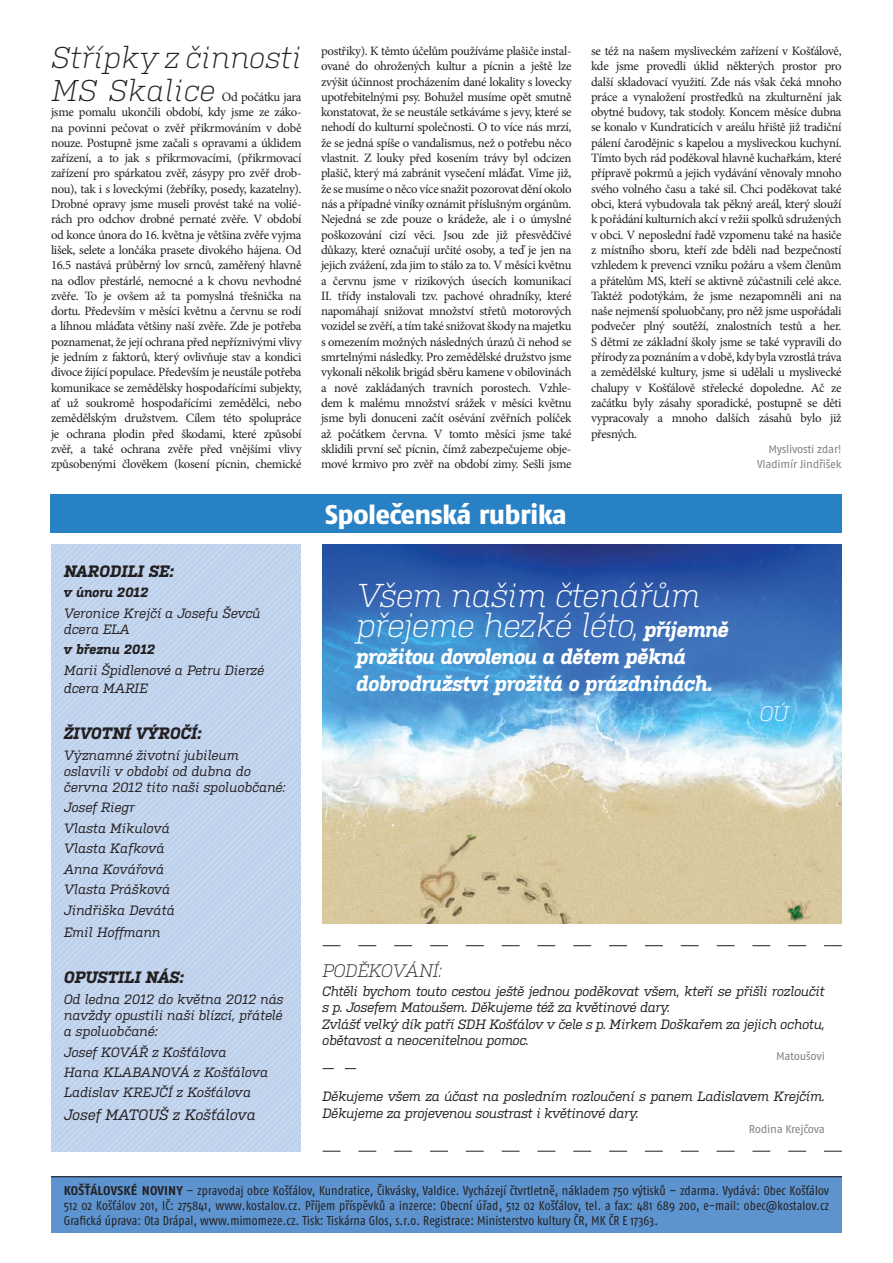
<style>
.page{position:relative;width:893px;height:1263px;background:#fff}
.page>*{position:absolute;margin:0;border:0;box-sizing:border-box;transform-origin:0 0}
.t1{font:italic 300 33px/30px "Kulturista";letter-spacing:-.025em;color:#fff}
.t2{font:italic 300 30px/33px "Kulturista";color:#231f20}
.t3{font:800 27px "Fago CS";letter-spacing:-.025em;color:#fff}
.t4{font:italic 700 21px/27px "Kulturista";letter-spacing:-.025em;color:#fff}
.t5{font:italic 300 21px "Kulturista";color:#fff}
.t6{font:italic 300 18px "Kulturista";letter-spacing:-.025em;color:#231f20}
.t7{font:italic 700 16.5px "Kulturista";letter-spacing:-.01em;color:#231f20}
.t8{font:italic 15px "Kulturista";letter-spacing:-.01em;color:#231f20}
.t9{font:italic 13.5px/16.2px "Kulturista";letter-spacing:-.025em;color:#231f20}
.t10{font:italic 700 13.5px "Kulturista";letter-spacing:-.01em;color:#231f20}
.t11{font:12.75px/15.3px "Minion Pro";letter-spacing:-.025em;color:#231f20;text-align:justify}
.t12{font:condensed 12.75px/15px "Fago CS";letter-spacing:.01em;color:#231f20;text-align:justify}
.t13{font:11.25px/15px "Fago CS";letter-spacing:-.025em;color:#808285;text-align:right}
.s1{font-weight:700;font-size:21px}
.s2{font-weight:700;font-stretch:normal}
</style>
<div class="page">
<svg style="left:51px;top:544px;width:250px;height:607px;background:#c1d3ed"></svg>
<div style="left:50px;top:494px;width:792px;height:39px;background:#2881c4"></div>
<div style="left:51px;top:1176px;width:791px;height:57px;background:#5d93ce"></div>
<hr style="left:51px;top:1176px;width:791px;height:1px;background:#231f20">
<svg style="left:323px;top:1068px;width:33px;height:1px"></svg>
<svg style="left:323px;top:1151px;width:519px;height:1px"></svg>
<svg style="left:323px;top:945px;width:519px;height:1px"></svg>
<img style="left:323px;top:544px;width:519px;height:380px">
<h2 class="t2" style="left:51px;top:43px;width:252px">Střípky z činnosti<br>MS Skalice</h2>
<p class="t11" style="left:51px;top:90px;width:252px;text-indent:171px">Od počátku jara jsme pomalu ukončili období, kdy jsme ze záko&shy;na povinni pečovat o zvěř přikrmováním v době nouze. Postupně jsme začali s opravami a úklidem zařízení, a to jak s přikrmovacími, (přikrmovací zařízení pro spárkatou zvěř, zásypy pro zvěř drob&shy;nou), tak i s loveckými (žebříky, posedy, kazatelny).<br>Drobné opravy jsme museli provést také na volié&shy;rách pro odchov drobné pernaté zvěře. V období od konce února do 16. května je většina zvěře vyjma lišek, selete a lončáka prasete divokého hájena. Od 16.5 nastává průběrný lov srnců, zaměřený hlavně na odlov přestárlé, nemocné a k chovu nevhodné zvěře. To je ovšem až ta pomyslná třešnička na dortu. Především v měsíci květnu a červnu se rodí a líhnou mláďata většiny naší zvěře. Zde je potřeba poznamenat, že její ochrana před nepříznivými vlivy je jedním z faktorů, který ovlivňuje stav a kondici divoce žijící populace. Především je neustále potřeba komunikace se zemědělsky hospodařícími subjekty, ať už soukromě hospodařícími zemědělci, nebo zemědělským družstvem. Cílem této spolupráce je ochrana plodin před škodami, které způsobí zvěř, a také ochrana zvěře před vnějšími vlivy způsobenými člověkem (kosení pícnin, chemické</p>
<p class="t7" style="left:64px;top:563px;width:112px">NARODILI SE:</p>
<p class="t10" style="left:64px;top:586px;width:86px">v únoru 2012</p>
<p class="t9" style="left:64px;top:606px;width:198px">Veronice Krejčí a Josefu Ševců dcera ELA</p>
<p class="t10" style="left:64px;top:643px;width:93px">v březnu 2012</p>
<p class="t9" style="left:64px;top:662px;width:202px;line-height:18px">Marii Špidlenové a Petru Dierzé dcera MARIE</p>
<p class="t7" style="left:64px;top:725px;width:140px">ŽIVOTNÍ VÝROČÍ:</p>
<p class="t9" style="left:64px;top:747px;width:223px">Významné životní jubileum oslavili v období od dubna do června 2012 tito naši spoluobčané:</p>
<p class="t9" style="left:64px;top:798px;width:113px;line-height:20.4px">Josef Riegr<br>Vlasta Mikulová<br>Vlasta Kafková<br>Anna Kovářová<br>Vlasta Prášková<br>Jindřiška Devátá</p>
<p class="t9" style="left:64px;top:925px;width:98px">Emil Hoffmann</p>
<p class="t7" style="left:64px;top:969px;width:122px">OPUSTILI NÁS:</p>
<p class="t9" style="left:64px;top:992px;width:221px;text-align:justify">Od ledna 2012 do května 2012 nás navždy opustili naši blízcí, přátelé a spoluobčané:</p>
<p class="t9" style="left:64px;top:1042px;width:206px;line-height:20.4px">Josef KOVÁŘ z Košťálova<br>Hana KLABANOVÁ z Košťálova<br>Ladislav KREJČÍ z Košťálova</p>
<p class="t8" style="left:64px;top:1107px;width:193px">Josef MATOUŠ z Košťálova</p>
<p class="t11" style="left:321px;top:44px;width:252px">postřiky). K těmto účelům používáme plašiče instal&shy;ované do ohrožených kultur a pícnin a ještě lze zvýšit účinnost procházením dané lokality s lovecky upotřebitelnými psy. Bohužel musíme opět smutně konstatovat, že se neustále setkáváme s jevy, které se nehodí do kulturní společnosti. O to více nás mrzí, že se jedná spíše o vandalismus, než o potřebu něco vlastnit. Z louky před kosením trávy byl odcizen plašič, který má zabránit vysečení mláďat. Víme již, že se musíme o něco více snažit pozorovat dění okolo nás a případné viníky oznámit příslušným orgánům.<br>Nejedná se zde pouze o krádeže, ale i o úmyslné poškozování cizí věci. Jsou zde již přesvědčivé důkazy, které označují určité osoby, a teď je jen na jejich zvážení, zda jim to stálo za to. V měsíci květnu a červnu jsme v rizikových úsecích komunikací II. třídy instalovali tzv. pachové ohradníky, které napomáhají snižovat množství střetů motorových vozidel se zvěří, a tím také snižovat škody na majetku s omezením možných následných úrazů či nehod se smrtelnými následky. Pro zemědělské družstvo jsme vykonali několik brigád sběru kamene v obilovinách a nově zakládaných travních porostech. Vzhle&shy;dem k malému množství srážek v měsíci květnu jsme byli donuceni začít osévání zvěřních políček až počátkem června. V tomto měsíci jsme také sklidili první seč pícnin, čímž zabezpečujeme obje&shy;mové krmivo pro zvěř na období zimy. Sešli jsme</p>
<p class="t11" style="left:591px;top:44px;width:252px">se též na našem mysliveckém zařízení v Košťálově, kde jsme provedli úklid některých prostor pro další skladovací využití. Zde nás však čeká mnoho práce a vynaložení prostředků na zkulturnění jak obytné budovy, tak stodoly. Koncem měsíce dubna se konalo v Kundraticích v areálu hřiště již tradiční pálení čarodějnic s kapelou a mysliveckou kuchyní.<br>Tímto bych rád poděkoval hlavně kuchařkám, které přípravě pokrmů a jejich vydávání věnovaly mnoho svého volného času a také sil. Chci poděkovat také obci, která vybudovala tak pěkný areál, který slouží k pořádání kulturních akcí v režii spolků sdružených v obci. V neposlední řadě vzpomenu také na hasiče z místního sboru, kteří zde bděli nad bezpečností vzhledem k prevenci vzniku požáru a všem členům a přátelům MS, kteří se aktivně zúčastnili celé akce.<br>Taktéž podotýkám, že jsme nezapomněli ani na naše nejmenší spoluobčany, pro něž jsme uspořádali podvečer plný soutěží, znalostních testů a her.<br>S dětmi ze základní školy jsme se také vypravili do přírody za poznáním a v době, kdy byla vzrostlá tráva a zemědělské kultury, jsme si udělali u myslivecké chalupy v Košťálově střelecké dopoledne. Ač ze začátku byly zásahy sporadické, postupně se děti vypracovaly a mnoho dalších zásahů bylo již přesných.</p>
<p class="t13" style="left:757px;top:442px;width:86px">Myslivosti zdar!<br>Vladimír Jindřišek</p>
<h3 class="t3" style="left:325px;top:504px;width:243px">Společenská rubrika</h3>
<h1 class="t1" style="left:356px;top:582px;width:374px">Všem našim čtenářům přejeme hezké léto, <span class="s1">příjemně</span></h1>
<h3 class="t4" style="left:356px;top:644px;width:359px">prožitou dovolenou a dětem pěkná dobrodružství prožitá o prázdninách.</h3>
<h3 class="t5" style="left:759px;top:703px;width:31px">OÚ</h3>
<h3 class="t6" style="left:322px;top:962px;width:121px">PODĚKOVÁNÍ:</h3>
<p class="t9" style="left:322px;top:984px;width:504px">Chtěli bychom touto cestou ještě jednou poděkovat všem, kteří se přišli rozloučit s p. Josefem Matoušem. Děkujeme též za květinové dary.<br>Zvlášť velký dík patří SDH Košťálov v čele s p. Mirkem Doškařem za jejich ochotu, obětavost a neocenitelnou pomoc.</p>
<p class="t13" style="left:776px;top:1049px;width:50px">Matoušovi</p>
<p class="t9" style="left:322px;top:1089px;width:504px">Děkujeme všem za účast na posledním rozloučení s panem Ladislavem Krejčím.<br>Děkujeme za projevenou soustrast i květinové dary.</p>
<p class="t13" style="left:749px;top:1122px;width:78px">Rodina Krejčova</p>
<p class="t12" style="left:64px;top:1184px;width:767px"><span class="s2">KOŠŤÁLOVSKÉ NOVINY</span> – zpravodaj obce Košťálov, Kundratice, Čikvásky, Valdice. Vycházejí čtvrtletně, nákladem 750 výtisků – zdarma. Vydává: Obec Košťálov 512 02 Košťálov 201, IČ: 275841, www.kostalov.cz. Příjem příspěvků a inzerce: Obecní úřad, 512 02 Košťálov, tel. a fax: 481 689 200, e-mail: obec@kostalov.cz Grafická úprava: Ota Drápal, www.mimomeze.cz. Tisk: Tiskárna Glos, s.r.o. Registrace: Ministerstvo kultury ČR, MK ČR E 17363.</p>
</div>
